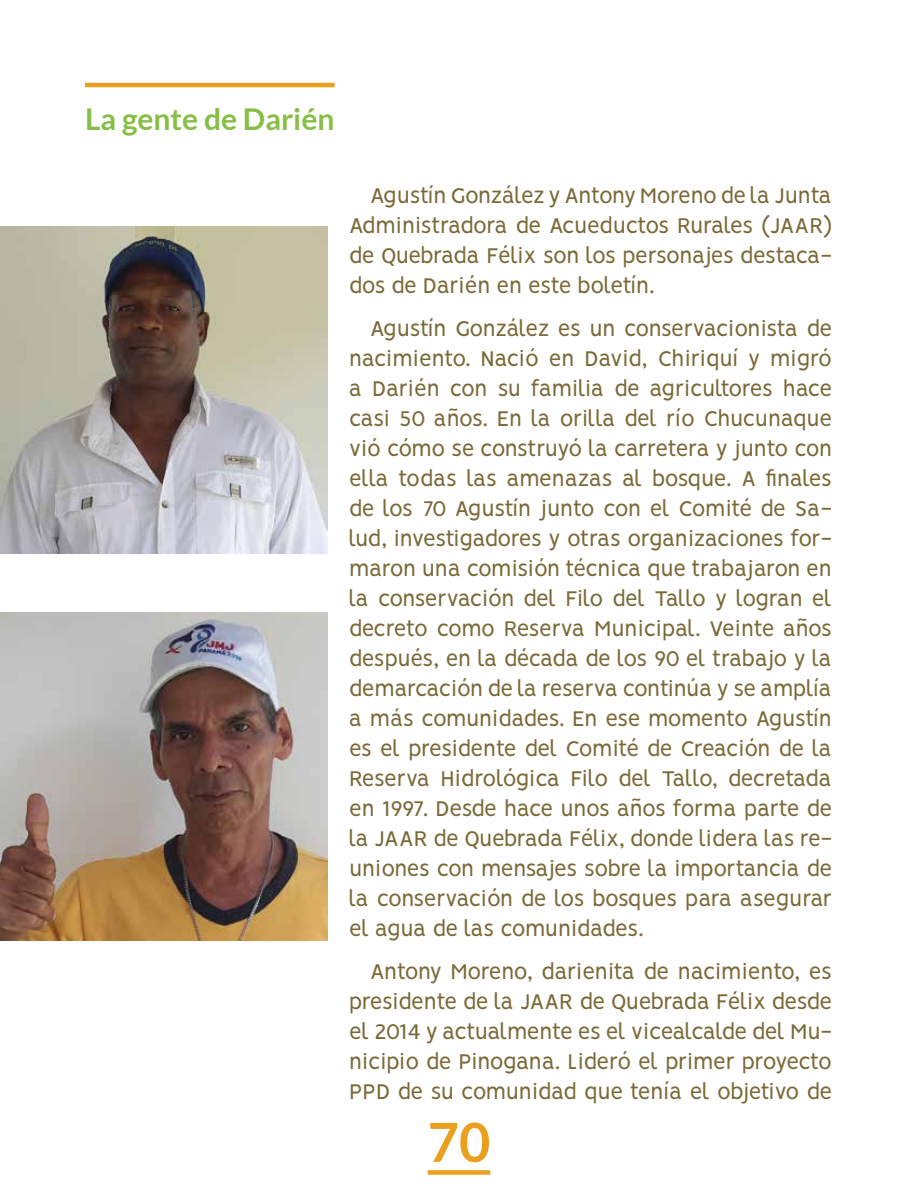
<style>
.page{position:relative;width:918px;height:1188px;background:#fff}
.page>*{position:absolute;margin:0;border:0;box-sizing:border-box;transform-origin:0 0}
.t1{font:700 54px "Lato";color:#eaa01d}
.t2{font:700 30px "Lato";color:#87be46}
.t3{font:24px/30px "Vision";letter-spacing:-.03em;color:#7a6937;text-align:justify}
</style>
<div class="page">
<div style="left:428px;top:1170px;width:62px;height:5px;background:#eaa01d"></div>
<hr style="left:85px;top:83px;width:250px;height:4px;background:#eaa01d">
<img style="left:0;top:227px;width:327px;height:327px">
<img style="left:0;top:613px;width:327px;height:327px">
<p class="t2" style="left:85px;top:102px;width:251px">La gente de Darién</p>
<p class="t3" style="left:349px;top:181px;width:485px;text-indent:21px">Agustín González y Antony Moreno de la Junta Administradora de Acueductos Rurales (JAAR) de Quebrada Félix son los personajes destaca&shy;dos de Darién en este boletín.</p>
<p class="t3" style="left:349px;top:313px;width:485px;text-indent:21px">Agustín González es un conservacionista de nacimiento. Nació en David, Chiriquí y migró a Darién con su familia de agricultores hace casi 50 años. En la orilla del río Chucunaque vió cómo se construyó la carretera y junto con ella todas las amenazas al bosque. A finales de los 70 Agustín junto con el Comité de Sa&shy;lud, investigadores y otras organizaciones for&shy;maron una comisión técnica que trabajaron en la conservación del Filo del Tallo y logran el decreto como Reserva Municipal. Veinte años después, en la década de los 90 el trabajo y la demarcación de la reserva continúa y se amplía a más comunidades. En ese momento Agustín es el presidente del Comité de Creación de la Reserva Hidrológica Filo del Tallo, decretada en 1997. Desde hace unos años forma parte de la JAAR de Quebrada Félix, donde lidera las re&shy;uniones con mensajes sobre la importancia de la conservación de los bosques para asegurar el agua de las comunidades.</p>
<p class="t3" style="left:349px;top:956px;width:485px;text-indent:21px">Antony Moreno, darienita de nacimiento, es presidente de la JAAR de Quebrada Félix desde el 2014 y actualmente es el vicealcalde del Mu&shy;nicipio de Pinogana. Lideró el primer proyecto PPD de su comunidad que tenía el objetivo de</p>
<h1 class="t1" style="left:428px;top:1111px;width:64px">70</h1>
</div>
